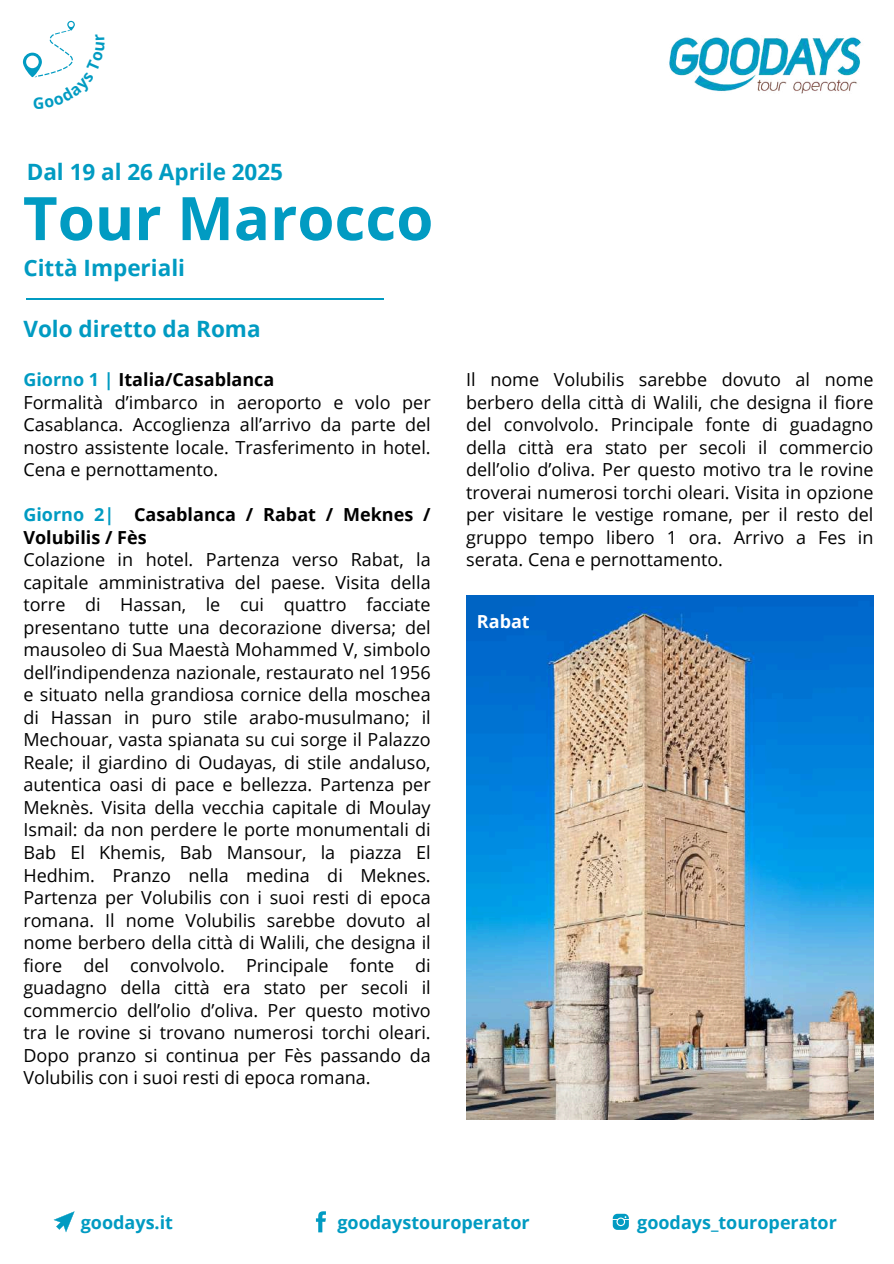
<style>
.page{position:relative;width:894px;height:1264px;background:#fff}
.page>*{position:absolute;margin:0;border:0;box-sizing:border-box;transform-origin:0 0}
.t1{font:700 60px "Open Sans";color:#019bc2}
.t2{font:700 22.5px "Open Sans";color:#019bc2}
.t3{font:18px/22.5px "Open Sans";color:#000;text-align:justify}
.t4{font:700 18px "Open Sans";color:#019bc2}
.t5{font:700 18px/22.5px "Open Sans";color:#000}
.t6{font:700 18px "Open Sans";color:#fff}
.s1{font-weight:700;color:#019bc2}
.s2{font-weight:700}
.s3{color:#019bc2}
</style>
<div class="page">
<svg style="left:53px;top:1211px;width:22px;height:21px"></svg>
<svg style="left:316px;top:1211px;width:10px;height:21px"></svg>
<svg style="left:612px;top:1213px;width:16px;height:16px"></svg>
<img style="left:669px;top:37px;width:192px;height:57px">
<hr style="left:27px;top:298px;width:356px;height:1px;background:#019bc2">
<img style="left:466px;top:595px;width:407px;height:524px">
<svg style="left:23px;top:21px;width:52px;height:57px"></svg>
<p class="t2" style="left:27px;top:155px;width:258px">Dal 19 al 26 Aprile 2025</p>
<h1 class="t1" style="left:23px;top:176px;width:412px">Tour Marocco</h1>
<p class="t2" style="left:23px;top:252px;width:163px">Città Imperiali</p>
<p class="t2" style="left:23px;top:312px;width:239px">Volo diretto da Roma</p>
<p class="t3" style="left:23px;top:368px;width:409px;text-align:left"><span class="s1">Giorno 1 |</span> <span class="s2">Italia/Casablanca<br></span>Formalità d’imbarco in aeroporto e volo per Casablanca. Accoglienza all’arrivo da parte del nostro assistente locale. Trasferimento in hotel.<br>Cena e pernottamento.</p>
<p class="t5" style="left:23px;top:503px;width:409px"><span class="s3">Giorno 2|</span> Casablanca / Rabat / Meknes /<br>Volubilis / Fès</p>
<p class="t3" style="left:23px;top:548px;width:409px">Colazione in hotel. Partenza verso Rabat, la capitale amministrativa del paese. Visita della torre di Hassan, le cui quattro facciate presentano tutte una decorazione diversa; del mausoleo di Sua Maestà Mohammed V, simbolo dell’indipendenza nazionale, restaurato nel 1956 e situato nella grandiosa cornice della moschea di Hassan in puro stile arabo-musulmano; il Mechouar, vasta spianata su cui sorge il Palazzo Reale; il giardino di Oudayas, di stile andaluso, autentica oasi di pace e bellezza. Partenza per Meknès. Visita della vecchia capitale di Moulay Ismail: da non perdere le porte monumentali di Bab El Khemis, Bab Mansour, la piazza El Hedhim. Pranzo nella medina di Meknes.<br>Partenza per Volubilis con i suoi resti di epoca romana. Il nome Volubilis sarebbe dovuto al nome berbero della città di Walili, che designa il fiore del convolvolo. Principale fonte di guadagno della città era stato per secoli il commercio dell’olio d’oliva. Per questo motivo tra le rovine si trovano numerosi torchi oleari.<br>Dopo pranzo si continua per Fès passando da Volubilis con i suoi resti di epoca romana.</p>
<p class="t3" style="left:466px;top:368px;width:409px">Il nome Volubilis sarebbe dovuto al nome berbero della città di Walili, che designa il fiore del convolvolo. Principale fonte di guadagno della città era stato per secoli il commercio dell’olio d’oliva. Per questo motivo tra le rovine troverai numerosi torchi oleari. Visita in opzione per visitare le vestige romane, per il resto del gruppo tempo libero 1 ora. Arrivo a Fes in serata. Cena e pernottamento.</p>
<p class="t6" style="left:477px;top:608px;width:54px">Rabat</p>
<p class="t4" style="left:81px;top:1209px;width:94px">goodays.it</p>
<p class="t4" style="left:337px;top:1209px;width:194px">goodaystouroperator</p>
<p class="t4" style="left:637px;top:1209px;width:201px">goodays_touroperator</p>
</div>
